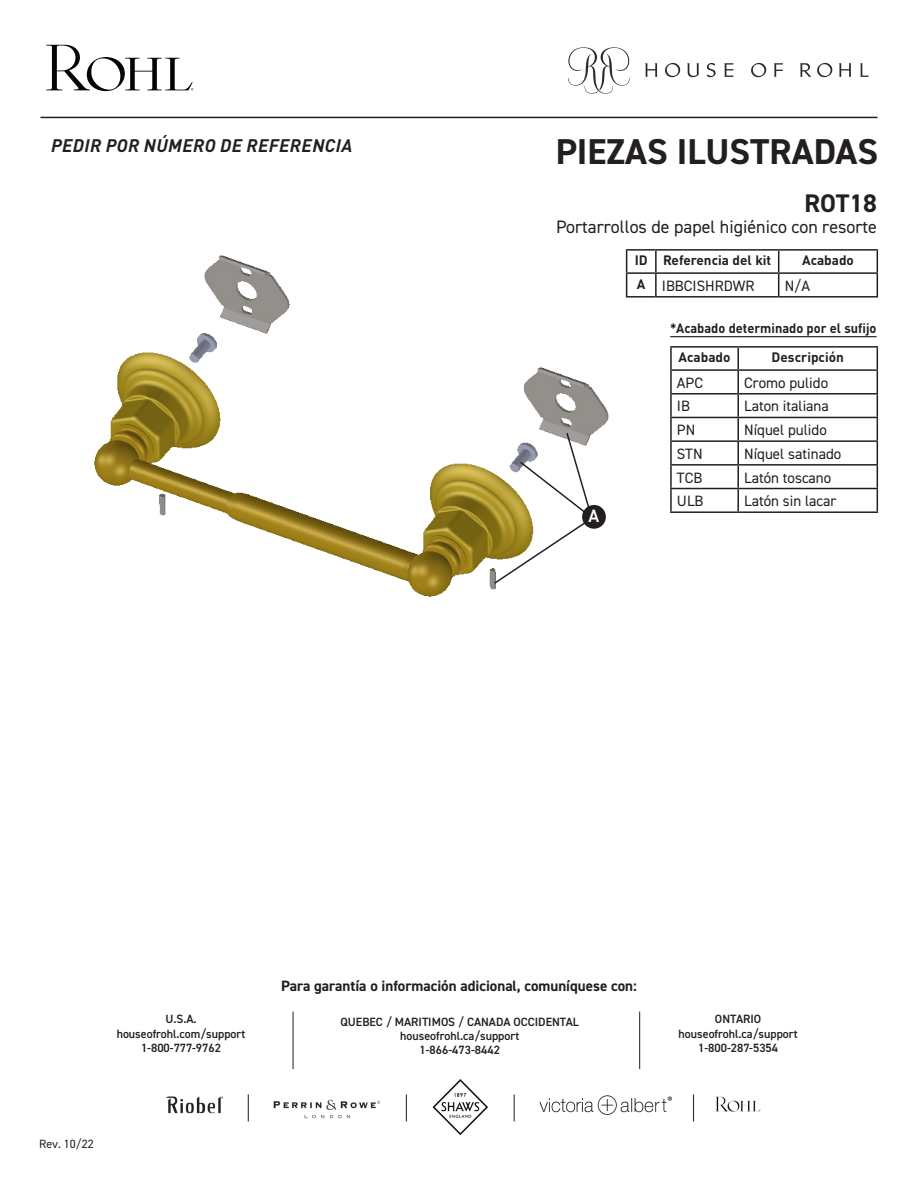
<style>
.page{position:relative;width:918px;height:1188px;background:#fff}
.page>*{position:absolute;margin:0;border:0;box-sizing:border-box;transform-origin:0 0}
.t1{font:700 36px "DIN2014";color:#231f20}
.t2{font:700 25.5px "DIN2014";color:#231f20}
.t3{font:18px "DIN2014";color:#231f20}
.t4{font:italic 700 18px "DIN Pro";letter-spacing:.02em;color:#231f20}
.t5{font:600 18px "DIN2014";color:#fff}
.Part_Numbers{font:15px "DIN2014";color:#231f20}
.t6{font:700 15px "DIN2014";color:#231f20}
.Call_Out_ID{font:700 13.5px "DIN Pro";color:#231f20}
.Call_Out_ID-2{font:700 13.5px "DIN Pro";color:#231f20;scale:.95 1}
.t7{font:600 12px "DIN2014";color:#231f20}
.t8{font:12px "DIN2014";color:#231f20}
</style>
<div class="page">
<img style="left:94px;top:255px;width:515px;height:342px">
<svg style="left:493px;top:431px;width:103px;height:154px"></svg>
<div style="left:582px;top:505px;width:24px;height:24px;background:#231f20;border-radius:50%"></div>
<hr style="left:40px;top:117px;width:838px;height:1px;background:#231f20">
<svg style="left:568px;top:47px;width:62px;height:47px"></svg>
<svg style="left:645px;top:63px;width:12px;height:14px"></svg>
<svg style="left:687px;top:63px;width:12px;height:14px"></svg>
<svg style="left:707px;top:63px;width:9px;height:14px"></svg>
<svg style="left:724px;top:63px;width:10px;height:14px"></svg>
<svg style="left:751px;top:63px;width:15px;height:14px"></svg>
<svg style="left:817px;top:63px;width:15px;height:14px"></svg>
<svg style="left:665px;top:63px;width:15px;height:14px"></svg>
<svg style="left:774px;top:63px;width:9px;height:14px"></svg>
<svg style="left:800px;top:63px;width:11px;height:14px"></svg>
<svg style="left:839px;top:63px;width:12px;height:14px"></svg>
<svg style="left:860px;top:63px;width:9px;height:14px"></svg>
<svg style="left:46px;top:45px;width:147px;height:46px"></svg>
<img style="left:166px;top:1080px;width:594px;height:54px">
<hr style="left:639px;top:1012px;width:1px;height:57px;background:#231f20">
<hr style="left:293px;top:1012px;width:1px;height:57px;background:#231f20">
<hr style="left:670px;top:346px;width:68px;height:2px;background:#231f20">
<hr style="left:670px;top:348px;width:2px;height:21px;background:#231f20">
<hr style="left:738px;top:346px;width:140px;height:2px;background:#231f20">
<hr style="left:737px;top:348px;width:2px;height:21px;background:#231f20">
<hr style="left:670px;top:369px;width:68px;height:2px;background:#231f20">
<hr style="left:670px;top:371px;width:2px;height:22px;background:#231f20">
<hr style="left:738px;top:369px;width:140px;height:2px;background:#231f20">
<hr style="left:737px;top:371px;width:2px;height:22px;background:#231f20">
<hr style="left:670px;top:393px;width:68px;height:2px;background:#231f20">
<hr style="left:670px;top:395px;width:2px;height:22px;background:#231f20">
<hr style="left:738px;top:393px;width:140px;height:2px;background:#231f20">
<hr style="left:737px;top:395px;width:2px;height:22px;background:#231f20">
<hr style="left:670px;top:417px;width:68px;height:1px;background:#231f20">
<hr style="left:670px;top:418px;width:2px;height:22px;background:#231f20">
<hr style="left:738px;top:417px;width:140px;height:1px;background:#231f20">
<hr style="left:737px;top:418px;width:2px;height:22px;background:#231f20">
<hr style="left:670px;top:440px;width:68px;height:2px;background:#231f20">
<hr style="left:670px;top:442px;width:2px;height:22px;background:#231f20">
<hr style="left:738px;top:440px;width:140px;height:2px;background:#231f20">
<hr style="left:737px;top:442px;width:2px;height:22px;background:#231f20">
<hr style="left:670px;top:464px;width:68px;height:2px;background:#231f20">
<hr style="left:670px;top:466px;width:2px;height:22px;background:#231f20">
<hr style="left:738px;top:464px;width:140px;height:2px;background:#231f20">
<hr style="left:737px;top:466px;width:2px;height:22px;background:#231f20">
<hr style="left:670px;top:488px;width:68px;height:1px;background:#231f20">
<hr style="left:670px;top:489px;width:2px;height:22px;background:#231f20">
<hr style="left:738px;top:488px;width:140px;height:1px;background:#231f20">
<hr style="left:737px;top:489px;width:2px;height:22px;background:#231f20">
<svg style="left:877px;top:348px;width:1px;height:163px"></svg>
<hr style="left:670px;top:511px;width:68px;height:2px;background:#231f20">
<hr style="left:738px;top:511px;width:140px;height:2px;background:#231f20">
<hr style="left:670px;top:336px;width:207px;height:1px;background:#231f20">
<hr style="left:626px;top:249px;width:30px;height:2px;background:#231f20">
<hr style="left:656px;top:249px;width:123px;height:2px;background:#231f20">
<hr style="left:655px;top:251px;width:2px;height:21px;background:#231f20">
<hr style="left:779px;top:249px;width:99px;height:2px;background:#231f20">
<hr style="left:626px;top:272px;width:30px;height:2px;background:#231f20">
<svg style="left:626px;top:251px;width:1px;height:45px"></svg>
<hr style="left:656px;top:272px;width:123px;height:2px;background:#231f20">
<hr style="left:655px;top:274px;width:2px;height:22px;background:#231f20">
<hr style="left:779px;top:272px;width:99px;height:2px;background:#231f20">
<svg style="left:778px;top:251px;width:1px;height:45px"></svg>
<svg style="left:877px;top:251px;width:1px;height:45px"></svg>
<hr style="left:626px;top:296px;width:30px;height:2px;background:#231f20">
<hr style="left:656px;top:296px;width:123px;height:2px;background:#231f20">
<hr style="left:779px;top:296px;width:99px;height:2px;background:#231f20">
<p class="t4" style="left:51px;top:130px;width:303px">PEDIR POR NÚMERO DE REFERENCIA</p>
<p class="t1" style="left:556px;top:128px;width:324px">PIEZAS ILUSTRADAS</p>
<p class="t2" style="left:804px;top:186px;width:74px">ROT18</p>
<p class="t3" style="left:556px;top:216px;width:323px">Portarrollos de papel higiénico con resorte</p>
<p class="Call_Out_ID" style="left:635px;top:249px;width:15px">ID</p>
<p class="Call_Out_ID" style="left:663px;top:249px;width:110px">Referencia del kit</p>
<p class="Call_Out_ID" style="left:802px;top:249px;width:53px">Acabado</p>
<p class="Call_Out_ID" style="left:637px;top:273px;width:10px">A</p>
<p class="Part_Numbers" style="left:662px;top:276px;width:94px">IBBCISHRDWR</p>
<p class="Part_Numbers" style="left:785px;top:276px;width:27px">N/A</p>
<p class="Call_Out_ID-2" style="left:670px;top:317px;width:219px">*Acabado determinado por el sufijo</p>
<h3 class="t5" style="left:589px;top:504px;width:12px">A</h3>
<p class="Call_Out_ID" style="left:679px;top:346px;width:53px">Acabado</p>
<p class="Call_Out_ID" style="left:772px;top:346px;width:74px">Descripción</p>
<p class="Part_Numbers" style="left:677px;top:373px;width:28px">APC</p>
<p class="Part_Numbers" style="left:744px;top:373px;width:85px">Cromo pulido</p>
<p class="Part_Numbers" style="left:677px;top:397px;width:15px">IB</p>
<p class="Part_Numbers" style="left:744px;top:397px;width:86px">Laton italiana</p>
<p class="Part_Numbers" style="left:677px;top:421px;width:20px">PN</p>
<p class="Part_Numbers" style="left:744px;top:421px;width:84px">Níquel pulido</p>
<p class="Part_Numbers" style="left:677px;top:444px;width:27px">STN</p>
<p class="Part_Numbers" style="left:744px;top:444px;width:99px">Níquel satinado</p>
<p class="Part_Numbers" style="left:677px;top:468px;width:27px">TCB</p>
<p class="Part_Numbers" style="left:744px;top:468px;width:89px">Latón toscano</p>
<p class="Part_Numbers" style="left:677px;top:492px;width:28px">ULB</p>
<p class="Part_Numbers" style="left:744px;top:492px;width:94px">Latón sin lacar</p>
<p class="t7" style="left:165px;top:1011px;width:33px">U.S.A.</p>
<p class="t7" style="left:117px;top:1026px;width:130px">houseofrohl.com/support</p>
<p class="t7" style="left:141px;top:1040px;width:82px">1-800-777-9762</p>
<p class="t8" style="left:39px;top:1136px;width:56px">Rev. 10/22</p>
<p class="t6" style="left:281px;top:975px;width:357px">Para garantía o información adicional, comuníquese con:</p>
<p class="t7" style="left:341px;top:1013px;width:240px">QUEBEC / MARITIMOS / CANADA OCCIDENTAL</p>
<p class="t7" style="left:400px;top:1028px;width:120px">houseofrohl.ca/support</p>
<p class="t7" style="left:420px;top:1042px;width:82px">1-866-473-8442</p>
<p class="t7" style="left:715px;top:1011px;width:48px">ONTARIO</p>
<p class="t7" style="left:679px;top:1026px;width:120px">houseofrohl.ca/support</p>
<p class="t7" style="left:698px;top:1040px;width:82px">1-800-287-5354</p>
</div>
